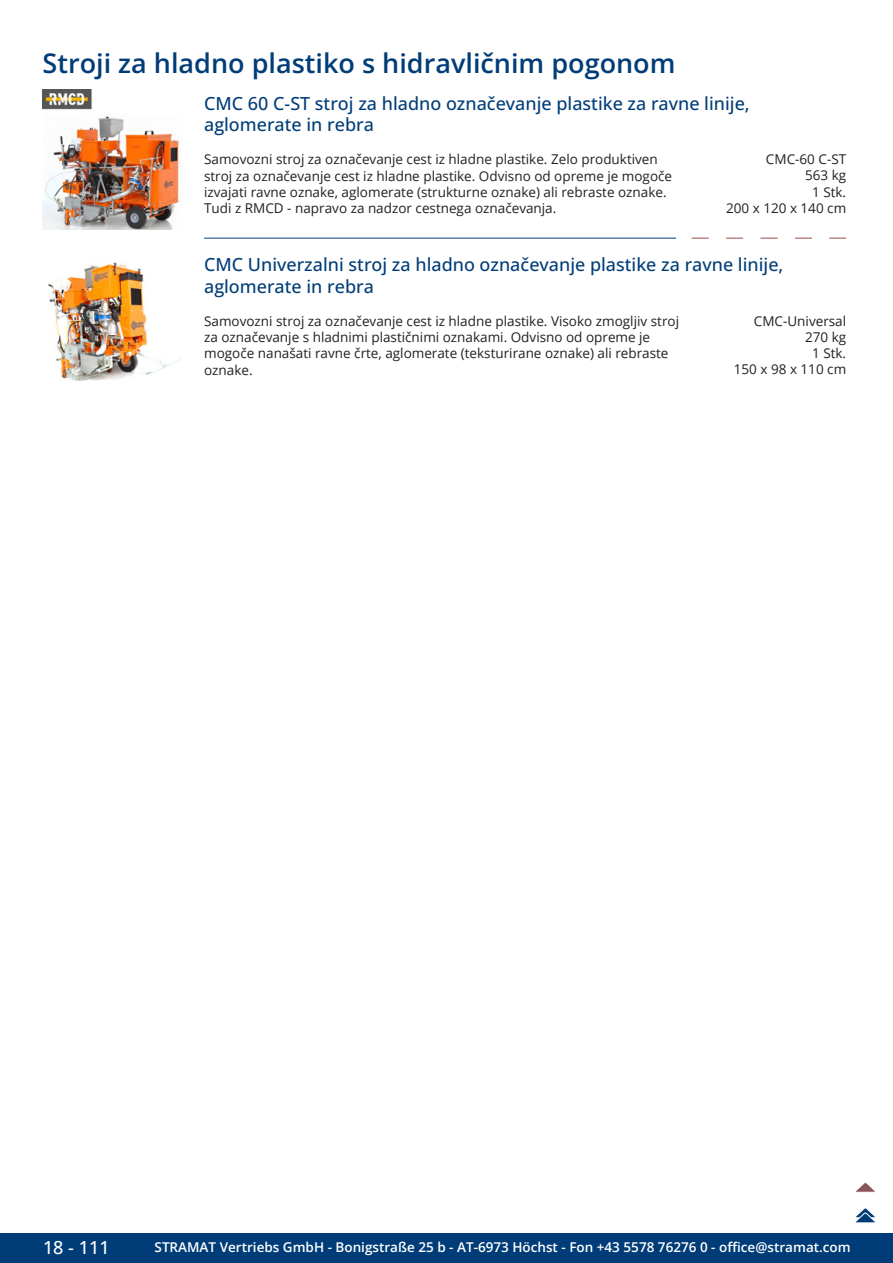
<style>
.page{position:relative;width:893px;height:1263px;background:#fff}
.page>*{position:absolute;margin:0;border:0;box-sizing:border-box;transform-origin:0 0}
.GruppeName{font:600 27px "Open Sans";color:#003d78}
.ArtikelName{font:500 18px/21.6px "Open Sans";color:#003d78}
.t1{font:500 18px "Open Sans";color:#fff}
.Beschreibung{font:13.5px/16.2px "Open Sans";color:#231f20}
.t2{font:600 13.5px "Open Sans";color:#fff}
.ArtikelNummer{font:13.5px "Open Sans";color:#231f20}
</style>
<div class="page">
<div style="left:0;top:1233px;width:893px;height:30px;background:#003d78"></div>
<img style="left:43px;top:89px;width:136px;height:141px">
<img style="left:48px;top:262px;width:133px;height:119px">
<svg style="left:692px;top:238px;width:17px;height:1px"></svg>
<svg style="left:726px;top:238px;width:17px;height:1px"></svg>
<svg style="left:760px;top:238px;width:17px;height:1px"></svg>
<svg style="left:795px;top:238px;width:17px;height:1px"></svg>
<svg style="left:829px;top:238px;width:17px;height:1px"></svg>
<hr style="left:204px;top:238px;width:472px;height:1px;background:#003d78">
<svg style="left:856px;top:1183px;width:19px;height:9px"></svg>
<svg style="left:855px;top:1208px;width:21px;height:15px"></svg>
<p class="GruppeName" style="left:43px;top:44px;width:634px">Stroji za hladno plastiko s hidravličnim pogonom</p>
<p class="ArtikelName" style="left:204px;top:92px;width:547px">CMC 60 C-ST stroj za hladno označevanje plastike za ravne linije, aglomerate in rebra</p>
<p class="Beschreibung" style="left:204px;top:151px;width:470px">Samovozni stroj za označevanje cest iz hladne plastike. Zelo produktiven stroj za označevanje cest iz hladne plastike. Odvisno od opreme je mogoče izvajati ravne oznake, aglomerate (strukturne oznake) ali rebraste oznake.<br>Tudi z RMCD - napravo za nadzor cestnega označevanja.</p>
<p class="ArtikelNummer" style="left:766px;top:150px;width:82px">CMC-60 C-ST</p>
<p class="ArtikelNummer" style="left:805px;top:166px;width:43px">563 kg</p>
<p class="ArtikelNummer" style="left:812px;top:182px;width:36px">1 Stk.</p>
<p class="ArtikelNummer" style="left:726px;top:199px;width:122px">200 x 120 x 140 cm</p>
<p class="ArtikelName" style="left:204px;top:253px;width:581px">CMC Univerzalni stroj za hladno označevanje plastike za ravne linije, aglomerate in rebra</p>
<p class="Beschreibung" style="left:204px;top:313px;width:476px">Samovozni stroj za označevanje cest iz hladne plastike. Visoko zmogljiv stroj za označevanje s hladnimi plastičnimi oznakami. Odvisno od opreme je mogoče nanašati ravne črte, aglomerate (teksturirane oznake) ali rebraste oznake.</p>
<p class="ArtikelNummer" style="left:754px;top:312px;width:94px">CMC-Universal</p>
<p class="ArtikelNummer" style="left:805px;top:328px;width:43px">270 kg</p>
<p class="ArtikelNummer" style="left:812px;top:344px;width:36px">1 Stk.</p>
<p class="ArtikelNummer" style="left:734px;top:360px;width:114px">150 x 98 x 110 cm</p>
<h2 class="t1" style="left:43px;top:1234px;width:68px">18 - 111</h2>
<p class="t2" style="left:155px;top:1238px;width:698px">STRAMAT Vertriebs GmbH - Bonigstraße 25 b - AT-6973 Höchst - Fon +43 5578 76276 0 - office@stramat.com</p>
</div>
